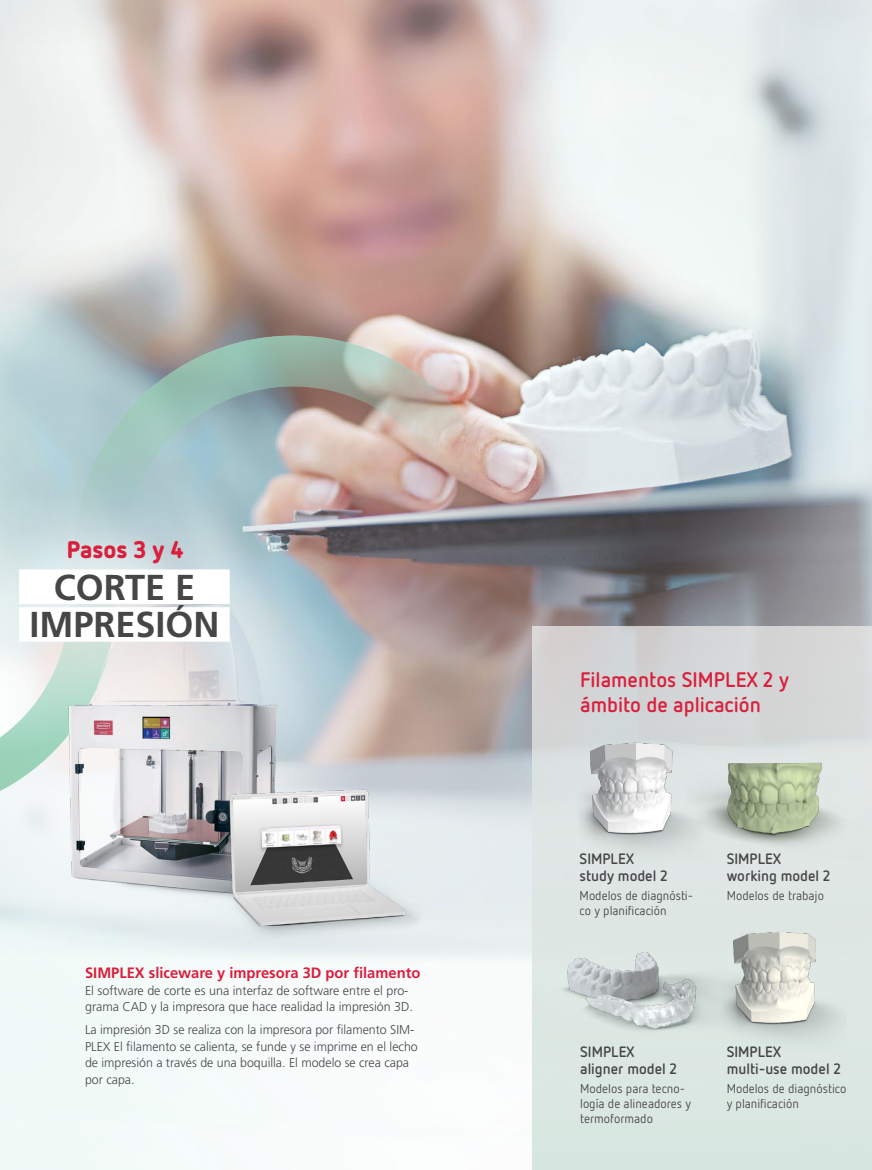
<style>
.page{position:relative;width:872px;height:1170px;background:#fff}
.page>*{position:absolute;margin:0;border:0;box-sizing:border-box;transform-origin:0 0}
.t1{font:700 36px/37.8px "Frutiger LT Std";color:#464547;text-align:center}
.t2{font:900 24px "Netto Pro";color:#da1f3d}
.t3{font:700 21px/25.2px "Netto Pro";color:#da1f3d}
.t4{font:700 15px/16.5px "Netto Pro";color:#464547}
.t5{font:700 15px "Frutiger LT Std";color:#da1f3d}
.t6{font:300 12.75px/16.5px "Frutiger LT Std";color:#464547}
.t7{font:12.75px/15px "Netto Pro";color:#464547}
</style>
<div class="page">
<img style="left:0;top:0;width:872px;height:1123px">
<svg style="left:0;top:843px;width:391px;height:131px;fill:#edf5f4"></svg>
<img style="left:47px;top:309px;width:492px;height:492px">
<img style="left:0;top:361px;width:143px;height:482px">
<img style="left:29px;top:576px;width:290px;height:341px">
<div style="left:532px;top:626px;width:340px;height:543px;background:linear-gradient(to bottom,#d8d9da,#deece6)"></div>
<img style="left:563px;top:733px;width:139px;height:126px">
<img style="left:687px;top:743px;width:176px;height:116px">
<div style="left:531px;top:899px;width:175px;height:147px;background:#dde7e3"></div>
<img style="left:548px;top:899px;width:216px;height:136px">
<img style="left:706px;top:922px;width:140px;height:126px">
<div style="left:19px;top:569px;width:211px;height:35px;background:#fff"></div>
<div style="left:19px;top:607px;width:211px;height:34px;background:#fff"></div>
<img style="left:200px;top:764px;width:256px;height:204px">
<h2 class="t2" style="left:67px;top:533px;width:118px">Pasos 3 y 4</h2>
<h1 class="t1" style="left:29px;top:568px;width:192px">CORTE E<br>IMPRESIÓN</h1>
<p class="t5" style="left:85px;top:964px;width:337px">SIMPLEX sliceware y impresora 3D por filamento</p>
<p class="t6" style="left:85px;top:982px;width:329px">El software de corte es una interfaz de software entre el pro&shy;grama CAD y la impresora que hace realidad la impresión 3D.</p>
<p class="t6" style="left:85px;top:1021px;width:334px">La impresión 3D se realiza con la impresora por filamento SIM-PLEX El filamento se calienta, se funde y se imprime en el lecho de impresión a través de una boquilla. El modelo se crea capa por capa.</p>
<h3 class="t3" style="left:580px;top:665px;width:210px">Filamentos SIMPLEX 2 y ámbito de aplicación</h3>
<p class="t4" style="left:579px;top:850px;width:90px">SIMPLEX study model 2</p>
<p class="t7" style="left:579px;top:887px;width:115px">Modelos de diagnósti&shy;co y planificación</p>
<p class="t4" style="left:726px;top:850px;width:105px">SIMPLEX working model 2</p>
<p class="t7" style="left:726px;top:887px;width:99px">Modelos de trabajo</p>
<p class="t4" style="left:580px;top:1042px;width:99px">SIMPLEX aligner model 2</p>
<p class="t7" style="left:580px;top:1080px;width:112px">Modelos para tecno&shy;logía de alineadores y termoformado</p>
<p class="t4" style="left:726px;top:1042px;width:116px">SIMPLEX multi-use model 2</p>
<p class="t7" style="left:726px;top:1080px;width:121px">Modelos de diagnóstico y planificación</p>
</div>
